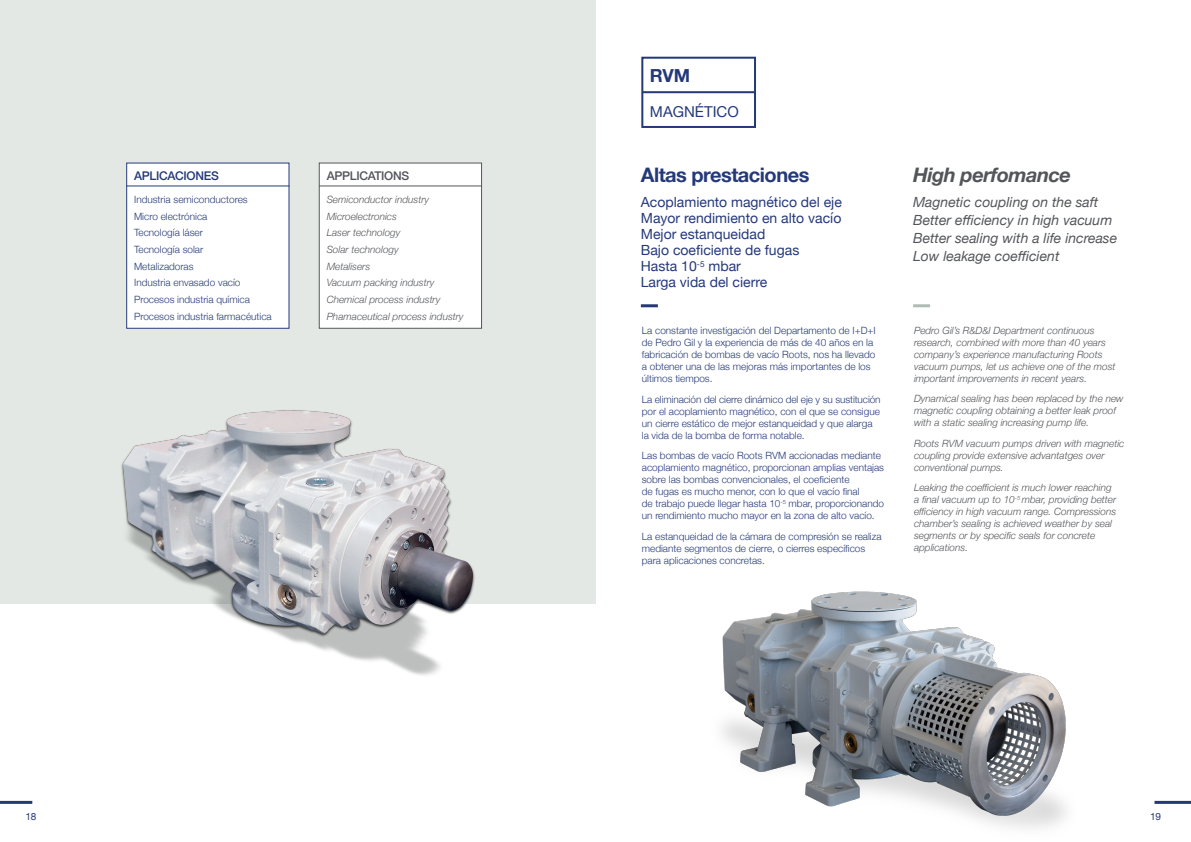
<style>
.page{position:relative;width:1191px;height:842px;background:#fff}
.page>*{position:absolute;margin:0;border:0;box-sizing:border-box;transform-origin:0 0}
.t1{font:700 20px "Helvetica Neue";letter-spacing:-.025em;color:#253979}
.t2{font:italic 700 20px "Helvetica Neue";letter-spacing:-.025em;color:#54555a}
.t3{font:700 18px "Helvetica Neue";color:#253979}
.t4{font:15px "Helvetica Neue";color:#253979}
.t5{font:14px "Helvetica Neue";color:#253979}
.t6{font:italic 14px "Helvetica Neue";color:#54555a}
.t7{font:500 12px "Helvetica Neue";letter-spacing:-.025em;color:#253979}
.t8{font:500 12px "Helvetica Neue";letter-spacing:-.025em;color:#54555a}
.t9{font:300 10px/12px "Helvetica Neue";color:#253979}
.t10{font:italic 300 10px/12px "Helvetica Neue";color:#54555a}
.t11{font:10px "Helvetica Neue";color:#253979}
</style>
<div class="page">
<div style="left:0;top:0;width:595px;height:604px;background:#e4e8e5"></div>
<hr style="left:1154px;top:801px;width:37px;height:3px;background:#253979">
<hr style="left:0;top:801px;width:32px;height:3px;background:#253979">
<div style="left:641px;top:57px;width:115px;height:71px;background:#fff;border:2px solid #253979"></div>
<hr style="left:642px;top:91px;width:113px;height:2px;background:#253979">
<div style="left:127px;top:163px;width:162px;height:165px;background:#fff"></div>
<hr style="left:127px;top:185px;width:162px;height:1px;background:#253979">
<div style="left:126px;top:163px;width:163px;height:166px;border:1px solid #253979"></div>
<div style="left:319px;top:163px;width:162px;height:165px;background:#fff"></div>
<hr style="left:319px;top:185px;width:162px;height:1px;background:#54555a">
<div style="left:319px;top:163px;width:163px;height:166px;border:1px solid #54555a"></div>
<hr style="left:641px;top:304px;width:17px;height:3px;background:#253979">
<hr style="left:913px;top:304px;width:17px;height:3px;background:#b0bcb3">
<img style="left:121px;top:410px;width:354px;height:265px">
<img style="left:722px;top:591px;width:345px;height:238px">
<p class="t7" style="left:134px;top:166px;width:86px">APLICACIONES</p>
<p class="t8" style="left:327px;top:166px;width:84px">APPLICATIONS</p>
<p class="t9" style="left:134px;top:193px;width:115px">Industria semiconductores</p>
<p class="t9" style="left:134px;top:209px;width:75px">Micro electrónica</p>
<p class="t9" style="left:134px;top:226px;width:70px">Tecnología láser</p>
<p class="t9" style="left:134px;top:243px;width:71px">Tecnología solar</p>
<p class="t9" style="left:134px;top:259px;width:61px">Metalizadoras</p>
<p class="t9" style="left:134px;top:276px;width:108px">Industria envasado vacío</p>
<p class="t9" style="left:134px;top:293px;width:117px">Procesos industria química</p>
<p class="t9" style="left:134px;top:309px;width:139px">Procesos industria farmacéutica</p>
<p class="t10" style="left:327px;top:193px;width:104px">Semiconductor industry</p>
<p class="t10" style="left:327px;top:209px;width:72px">Microelectronics</p>
<p class="t10" style="left:327px;top:226px;width:75px">Laser technology</p>
<p class="t10" style="left:327px;top:243px;width:74px">Solar technology</p>
<p class="t10" style="left:327px;top:259px;width:45px">Metalisers</p>
<p class="t10" style="left:327px;top:276px;width:109px">Vacuum packing industry</p>
<p class="t10" style="left:327px;top:293px;width:115px">Chemical process industry</p>
<p class="t10" style="left:327px;top:309px;width:138px">Phamaceutical process industry</p>
<p class="t3" style="left:650px;top:61px;width:42px">RVM</p>
<p class="t4" style="left:650px;top:101px;width:90px">MAGNÉTICO</p>
<p class="t1" style="left:641px;top:159px;width:170px">Altas prestaciones</p>
<p class="t5" style="left:641px;top:192px;width:202px">Acoplamiento magnético del eje</p>
<p class="t5" style="left:641px;top:208px;width:202px">Mayor rendimiento en alto vacío</p>
<p class="t5" style="left:641px;top:224px;width:126px">Mejor estanqueidad</p>
<p class="t5" style="left:641px;top:240px;width:160px">Bajo coeficiente de fugas</p>
<p class="t5" style="left:641px;top:256px;width:102px">Hasta 10<sup>-5</sup> mbar</p>
<p class="t5" style="left:641px;top:272px;width:128px">Larga vida del cierre</p>
<p class="t9" style="left:642px;top:324px;width:235px">La constante investigación del Departamento de I+D+I de Pedro Gil y la experiencia de más de 40 años en la fabricación de bombas de vacío Roots, nos ha llevado a obtener una de las mejoras más importantes de los últimos tiempos.</p>
<p class="t9" style="left:642px;top:392px;width:240px">La eliminación del cierre dinámico del eje y su sustitución por el acoplamiento magnético, con el que se consigue un cierre estático de mejor estanqueidad y que alarga la vida de la bomba de forma notable.</p>
<p class="t9" style="left:642px;top:449px;width:244px">Las bombas de vacío Roots RVM accionadas mediante acoplamiento magnético, proporcionan amplias ventajas sobre las bombas convencionales, el coeficiente<br>de fugas es mucho menor, con lo que el vacío final<br>de trabajo puede llegar hasta 10<sup>-5</sup> mbar, proporcionando un rendimiento mucho mayor en la zona de alto vacío.</p>
<p class="t9" style="left:642px;top:529px;width:241px">La estanqueidad de la cámara de compresión se realiza mediante segmentos de cierre, o cierres específicos para aplicaciones concretas.</p>
<p class="t2" style="left:913px;top:159px;width:159px">High perfomance</p>
<p class="t6" style="left:913px;top:192px;width:187px">Magnetic coupling on the saft</p>
<p class="t6" style="left:913px;top:210px;width:201px">Better efficiency in high vacuum</p>
<p class="t6" style="left:913px;top:228px;width:206px">Better sealing with a life increase</p>
<p class="t6" style="left:913px;top:246px;width:148px">Low leakage coefficient</p>
<p class="t10" style="left:914px;top:324px;width:203px">Pedro Gil’s R&amp;D&amp;I Department continuous research, combined with more than 40 years company’s experience manufacturing Roots vacuum pumps, let us achieve one of the most important improvements in recent years.</p>
<p class="t10" style="left:914px;top:392px;width:211px">Dynamical sealing has been replaced by the new magnetic coupling obtaining a better leak proof with a static sealing increasing pump life.</p>
<p class="t10" style="left:914px;top:437px;width:212px">Roots RVM vacuum pumps driven with magnetic coupling provide extensive advantatges over conventional pumps.</p>
<p class="t10" style="left:914px;top:481px;width:204px">Leaking the coefficient is much lower reaching a final vacuum up to 10<sup>-5</sup> mbar, providing better efficiency in high vacuum range. Compressions chamber’s sealing is achieved weather by seal segments or by specific seals for concrete applications.</p>
<p class="t11" style="left:26px;top:809px;width:12px">18</p>
<p class="t11" style="left:1150px;top:809px;width:12px">19</p>
</div>
